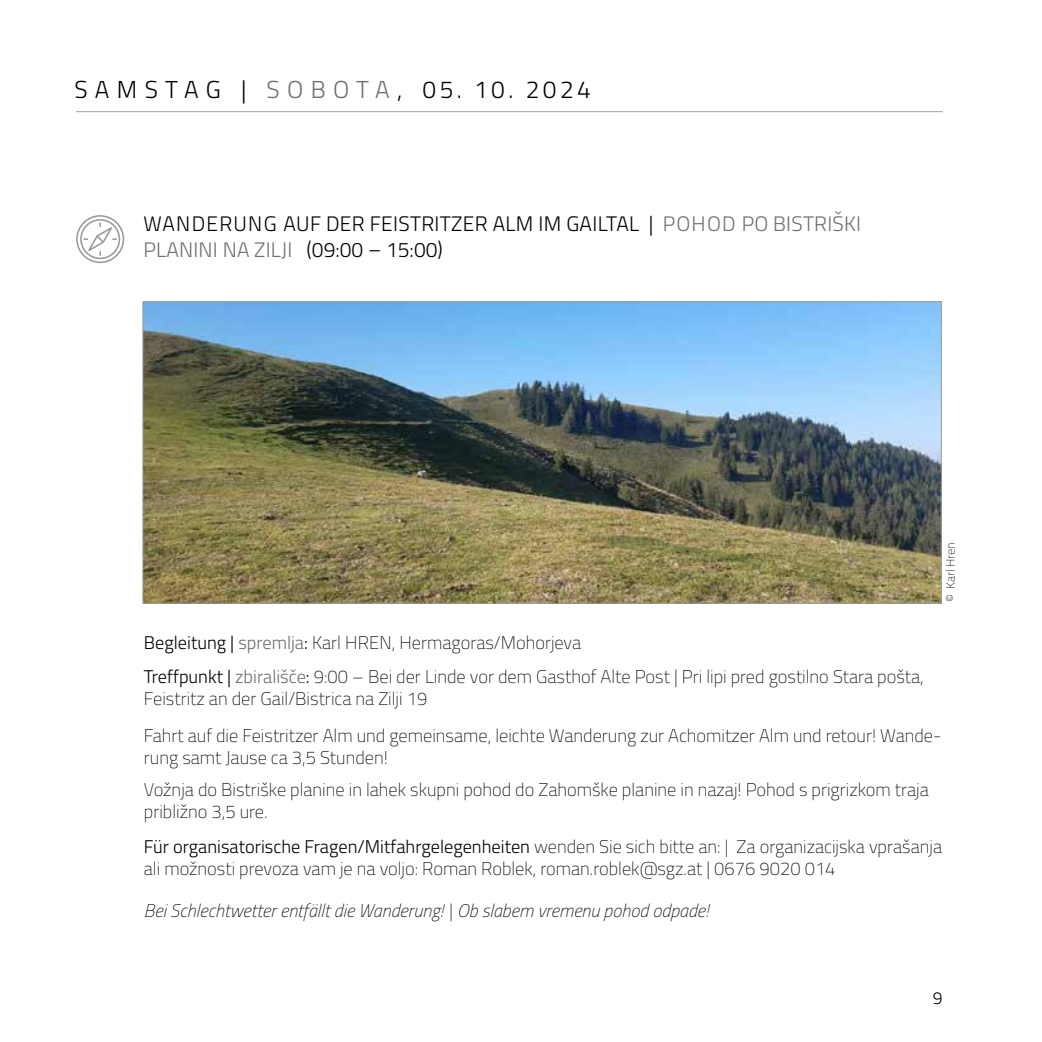
<style>
.page{position:relative;width:1042px;height:1042px;background:#fff}
.page>*{position:absolute;margin:0;border:0;box-sizing:border-box;transform-origin:0 0}
.t1{font:300 24.5px "Titillium";letter-spacing:.28em;color:#000}
.t2{font:300 21px/26.2px "Titillium";letter-spacing:.015em;color:#000}
.t3{font:100 18.38px/34.5px "Titillium";color:#000}
.t4{font:italic 100 18.38px "Titillium";color:#000}
.t5{font:300 17.5px "Titillium";color:#000}
.t6{font:100 12.25px "Titillium";color:#000}
.s1{color:#6f6f6e}
.s2{font-weight:300}
.s3{font-weight:300;color:#6f6f6e}
</style>
<div class="page">
<img style="left:145px;top:304px;width:794px;height:297px">
<hr style="left:76px;top:111px;width:867px;height:1px;background:#9c9d9d">
<svg style="left:76px;top:215px;width:48px;height:48px"></svg>
<h1 class="t1" style="left:75px;top:72px;width:518px">SAMSTAG | <span class="s1">SOBOTA</span>, 05. 10. 2024</h1>
<p class="t2" style="left:143px;top:209px;width:719px">WANDERUNG AUF DER FEISTRITZER ALM IM GAILTAL | <span class="s1">POHOD PO BISTRIŠKI<br>PLANINI NA ZILJI</span> (09:00 – 15:00)</p>
<p class="t6" style="left:942px;top:602px;width:62px;rotate:-90deg">© Karl Hren</p>
<p class="t3" style="left:144px;top:624px;width:781px"><span class="s2">Begleitung |</span> <span class="s3">spremlja</span><span class="s2">:</span> Karl HREN, Hermagoras/Mohorjeva<br><span class="s2">Treffpunkt |</span> <span class="s3">zbirališče</span><span class="s2">:</span> 9:00 – Bei der Linde vor dem Gasthof Alte Post | Pri lipi pred gostilno Stara pošta,</p>
<p class="t3" style="left:144px;top:679px;width:799px;line-height:36.9px">Feistritz an der Gail/Bistrica na Zilji 19<br>Fahrt auf die Feistritzer Alm und gemeinsame, leichte Wanderung zur Achomitzer Alm und retour! Wande-</p>
<p class="t3" style="left:144px;top:741px;width:786px;line-height:32px">rung samt Jause ca 3,5 Stunden!<br>Vožnja do Bistriške planine in lahek skupni pohod do Zahomške planine in nazaj! Pohod s prigrizkom traja</p>
<p class="t3" style="left:144px;top:794px;width:800px">približno 3,5 ure.<br><span class="s2">Für organisatorische Fragen/Mitfahrgelegenheiten</span> wenden Sie sich bitte an: | Za organizacijska vprašanja</p>
<p class="t3" style="left:144px;top:850px;width:693px">ali možnosti prevoza vam je na voljo: Roman Roblek, roman.roblek@sgz.at | 0676 9020 014</p>
<p class="t4" style="left:144px;top:897px;width:566px">Bei Schlechtwetter entfällt die Wanderung! | Ob slabem vremenu pohod odpade!</p>
<p class="t5" style="left:933px;top:984px;width:11px">9</p>
</div>
